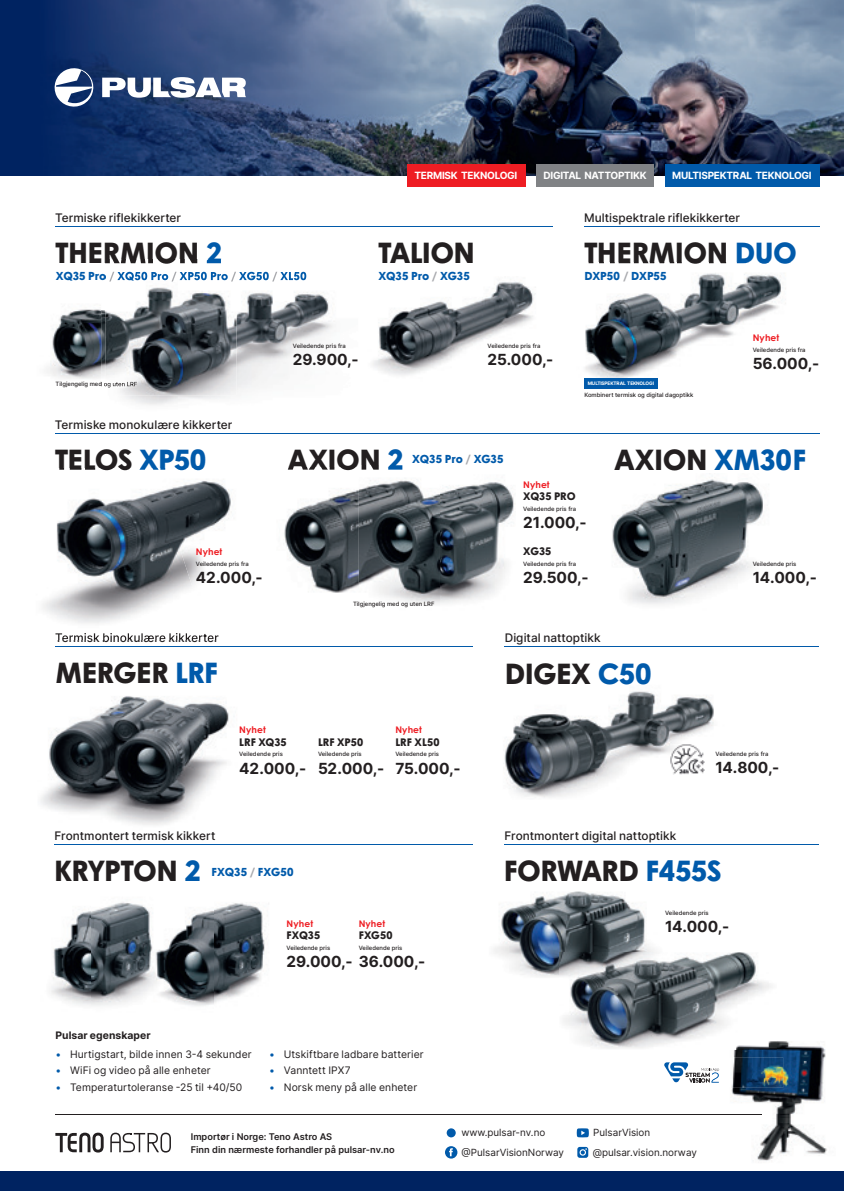
<style>
.page{position:relative;width:844px;height:1191px;background:#fff}
.page>*{position:absolute;margin:0;border:0;box-sizing:border-box;transform-origin:0 0}
.t1{font:800 28.35px "Century Gothic";letter-spacing:-.015em;color:#231f20}
.t2{font:700 15.4px "Inter";color:#231f20}
.t3{font:500 11.72px "Inter";letter-spacing:.005em;color:#231f20}
.t4{font:800 11.2px "Century Gothic";color:#015aaa}
.t5{font:800 10.67px "Century Gothic";letter-spacing:.005em;color:#231f20}
.t6{font:10.33px "Inter";letter-spacing:.01em;color:#231f20}
.t7{font:700 10.33px "Inter";letter-spacing:.01em;color:#231f20}
.t8{font:700 9.97px "Inter";letter-spacing:-.025em;color:#fff}
.t9{font:9.8px/19.4px "Inter";color:#231f20}
.t10{font:600 9.28px/12.6px "Inter";color:#231f20}
.t11{font:700 9.1px "Century Gothic Pro";letter-spacing:.01em;color:#ee1d23}
.t12{font:500 5.95px "Inter";color:#231f20}
.t13{font:700 4.73px "Inter";letter-spacing:-.025em;color:#fff}
.s1{color:#015aaa}
.s2{color:#a8a9ad}
</style>
<div class="page">
<hr style="left:504px;top:646px;width:315px;height:1px;background:#015aaa">
<img style="left:504px;top:691px;width:210px;height:107px">
<img style="left:670px;top:744px;width:35px;height:31px">
<img style="left:40px;top:696px;width:189px;height:149px">
<hr style="left:55px;top:646px;width:417px;height:1px;background:#015aaa">
<hr style="left:55px;top:226px;width:497px;height:1px;background:#015aaa">
<img style="left:47px;top:309px;width:54px;height:70px">
<img style="left:372px;top:282px;width:163px;height:93px">
<hr style="left:584px;top:226px;width:235px;height:1px;background:#015aaa">
<img style="left:585px;top:273px;width:201px;height:116px">
<img style="left:588px;top:262px;width:139px;height:2px">
<img style="left:736px;top:262px;width:55px;height:2px">
<div style="left:584px;top:378px;width:73px;height:11px;background:#015aaa"></div>
<img style="left:113px;top:260px;width:222px;height:145px">
<img style="left:105px;top:259px;width:94px;height:5px">
<img style="left:207px;top:259px;width:14px;height:4px">
<img style="left:117px;top:272px;width:31px;height:1px">
<img style="left:117px;top:273px;width:31px;height:8px">
<img style="left:239px;top:272px;width:30px;height:8px">
<img style="left:280px;top:272px;width:26px;height:8px">
<img style="left:105px;top:281px;width:131px;height:114px">
<img style="left:105px;top:382px;width:32px;height:5px">
<svg style="left:105px;top:272px;width:9px;height:10px"></svg>
<svg style="left:151px;top:272px;width:85px;height:10px"></svg>
<svg style="left:272px;top:272px;width:5px;height:10px"></svg>
<hr style="left:55px;top:433px;width:764px;height:1px;background:#015aaa">
<img style="left:284px;top:469px;width:75px;height:124px">
<img style="left:288px;top:467px;width:71px;height:3px">
<img style="left:359px;top:465px;width:155px;height:139px">
<img style="left:359px;top:465px;width:21px;height:5px">
<svg style="left:388px;top:465px;width:14px;height:4px"></svg>
<img style="left:612px;top:479px;width:151px;height:125px">
<hr style="left:55px;top:844px;width:417px;height:1px;background:#015aaa">
<img style="left:51px;top:911px;width:40px;height:95px">
<img style="left:91px;top:902px;width:174px;height:104px">
<hr style="left:504px;top:844px;width:315px;height:1px;background:#015aaa">
<img style="left:494px;top:891px;width:160px;height:86px">
<img style="left:563px;top:952px;width:208px;height:97px">
<img style="left:559px;top:952px;width:103px;height:26px">
<img style="left:43px;top:470px;width:188px;height:167px">
<img style="left:55px;top:633px;width:163px;height:6px">
<img style="left:59px;top:468px;width:71px;height:2px">
<img style="left:139px;top:468px;width:65px;height:2px">
<img style="left:180px;top:522px;width:51px;height:87px">
<div style="left:0;top:0;width:694px;height:175px;background:#002361"></div>
<img style="left:54px;top:0;width:789px;height:175px">
<div style="left:406px;top:164px;width:119px;height:22px;background:#ee1d23"></div>
<div style="left:536px;top:164px;width:118px;height:22px;background:#808285"></div>
<div style="left:665px;top:164px;width:154px;height:22px;background:#015aaa"></div>
<svg style="left:102px;top:77px;width:144px;height:21px;background:#acb6c8"></svg>
<svg style="left:55px;top:68px;width:41px;height:39px"></svg>
<div style="left:446px;top:1128px;width:9px;height:9px;background:#015aaa;border-radius:50%"></div>
<svg style="left:577px;top:1146px;width:11px;height:11px"></svg>
<svg style="left:445px;top:1146px;width:12px;height:12px"></svg>
<svg style="left:576px;top:1128px;width:12px;height:9px"></svg>
<img style="left:731px;top:1041px;width:96px;height:120px">
<img style="left:710px;top:1040px;width:66px;height:9px">
<img style="left:711px;top:1057px;width:71px;height:30px">
<svg style="left:664px;top:1062px;width:55px;height:20px"></svg>
<svg style="left:55px;top:1132px;width:49px;height:20px"></svg>
<svg style="left:110px;top:1132px;width:61px;height:20px"></svg>
<div style="left:0;top:1171px;width:843px;height:20px;background:#002361"></div>
<hr style="left:55px;top:1114px;width:706px;height:1px;background:#231f20">
<h3 class="t8" style="left:414px;top:168px;width:104px">TERMISK TEKNOLOGI</h3>
<h3 class="t8" style="left:543px;top:168px;width:105px">DIGITAL NATTOPTIKK</h3>
<h3 class="t8" style="left:672px;top:168px;width:141px">MULTISPEKTRAL TEKNOLOGI</h3>
<h3 class="t3" style="left:55px;top:209px;width:127px">Termiske riflekikkerter</h3>
<h1 class="t1" style="left:56px;top:233px;width:168px">THERMION <span class="s1">2</span></h1>
<h1 class="t1" style="left:378px;top:233px;width:98px">TALION</h1>
<h3 class="t4" style="left:378px;top:268px;width:93px">XQ35 Pro <span class="s2">/</span> XG35</h3>
<h3 class="t3" style="left:584px;top:209px;width:157px">Multispektrale riflekikkerter</h3>
<h1 class="t1" style="left:584px;top:233px;width:214px">THERMION <span class="s1">DUO</span></h1>
<h3 class="t4" style="left:584px;top:268px;width:83px">DXP50 <span class="s2">/</span> DXP55</h3>
<p class="t12" style="left:56px;top:380px;width:83px">Tilgjengelig med og uten LRF</p>
<h3 class="t3" style="left:55px;top:416px;width:179px">Termiske monokulære kikkerter</h3>
<h1 class="t1" style="left:55px;top:440px;width:153px">TELOS <span class="s1">XP50</span></h1>
<p class="t12" style="left:293px;top:341px;width:54px">Veiledende pris fra</p>
<h2 class="t2" style="left:293px;top:348px;width:67px">29.900,-</h2>
<p class="t12" style="left:487px;top:341px;width:54px">Veiledende pris fra</p>
<h2 class="t2" style="left:487px;top:348px;width:67px">25.000,-</h2>
<p class="t13" style="left:587px;top:380px;width:68px">MULTISPEKTRAL TEKNOLOGI</p>
<p class="t12" style="left:584px;top:390px;width:110px">Kombinert termisk og digital dagoptikk</p>
<h3 class="t11" style="left:752px;top:332px;width:28px">Nyhet</h3>
<p class="t12" style="left:752px;top:345px;width:54px">Veiledende pris fra</p>
<h2 class="t2" style="left:752px;top:352px;width:68px">56.000,-</h2>
<h1 class="t1" style="left:288px;top:440px;width:117px">AXION <span class="s1">2</span></h1>
<h3 class="t4" style="left:412px;top:451px;width:93px">XQ35 Pro <span class="s2">/</span> XG35</h3>
<h3 class="t11" style="left:523px;top:478px;width:28px">Nyhet</h3>
<h3 class="t5" style="left:523px;top:489px;width:54px">XQ35 PRO</h3>
<p class="t12" style="left:523px;top:504px;width:54px">Veiledende pris fra</p>
<h1 class="t1" style="left:614px;top:440px;width:193px">AXION <span class="s1">XM30F</span></h1>
<h3 class="t11" style="left:196px;top:546px;width:28px">Nyhet</h3>
<p class="t12" style="left:196px;top:559px;width:54px">Veiledende pris fra</p>
<h2 class="t2" style="left:196px;top:566px;width:68px">42.000,-</h2>
<h3 class="t3" style="left:55px;top:629px;width:165px">Termisk binokulære kikkerter</h3>
<h1 class="t1" style="left:56px;top:653px;width:164px">MERGER <span class="s1">LRF</span></h1>
<p class="t12" style="left:353px;top:599px;width:83px">Tilgjengelig med og uten LRF</p>
<h3 class="t11" style="left:239px;top:724px;width:28px">Nyhet</h3>
<h3 class="t11" style="left:395px;top:724px;width:28px">Nyhet</h3>
<h3 class="t5" style="left:239px;top:734px;width:49px">LRF XQ35</h3>
<h3 class="t5" style="left:318px;top:734px;width:47px">LRF XP50</h3>
<h3 class="t5" style="left:395px;top:734px;width:46px">LRF XL50</h3>
<p class="t12" style="left:239px;top:749px;width:45px">Veiledende pris</p>
<p class="t12" style="left:318px;top:749px;width:45px">Veiledende pris</p>
<p class="t12" style="left:395px;top:749px;width:45px">Veiledende pris</p>
<h2 class="t2" style="left:239px;top:757px;width:68px">42.000,-</h2>
<h2 class="t2" style="left:318px;top:757px;width:68px">52.000,-</h2>
<h2 class="t2" style="left:395px;top:757px;width:67px">75.000,-</h2>
<h3 class="t3" style="left:55px;top:827px;width:162px">Frontmontert termisk kikkert</h3>
<h1 class="t1" style="left:54px;top:851px;width:148px">KRYPTON <span class="s1">2</span></h1>
<h3 class="t4" style="left:211px;top:864px;width:84px">FXQ35 <span class="s2">/</span> FXG50</h3>
<h3 class="t11" style="left:286px;top:917px;width:28px">Nyhet</h3>
<h3 class="t11" style="left:358px;top:917px;width:28px">Nyhet</h3>
<h3 class="t5" style="left:286px;top:928px;width:35px">FXQ35</h3>
<h3 class="t5" style="left:358px;top:928px;width:35px">FXG50</h3>
<p class="t12" style="left:286px;top:943px;width:45px">Veiledende pris</p>
<p class="t12" style="left:358px;top:943px;width:45px">Veiledende pris</p>
<h2 class="t2" style="left:286px;top:950px;width:140px">29.000,- 36.000,-</h2>
<h3 class="t7" style="left:55px;top:1028px;width:97px">Pulsar egenskaper</h3>
<h3 class="t6" style="left:55px;top:1046px;width:198px"><span class="s1">•</span> Hurtigstart, bilde innen 3-4 sekunder</h3>
<h3 class="t6" style="left:55px;top:1062px;width:157px"><span class="s1">•</span> WiFi og video på alle enheter</h3>
<h3 class="t6" style="left:55px;top:1079px;width:188px"><span class="s1">•</span> Temperaturtoleranse -25 til +40/50</h3>
<h3 class="t6" style="left:269px;top:1046px;width:156px"><span class="s1">•</span> Utskiftbare ladbare batterier</h3>
<h3 class="t6" style="left:269px;top:1062px;width:83px"><span class="s1">•</span> Vanntett IPX7</h3>
<h3 class="t6" style="left:269px;top:1079px;width:149px"><span class="s1">•</span> Norsk meny på alle enheter</h3>
<h2 class="t2" style="left:523px;top:511px;width:65px">21.000,-</h2>
<h3 class="t5" style="left:523px;top:544px;width:30px">XG35</h3>
<p class="t12" style="left:523px;top:559px;width:54px">Veiledende pris fra</p>
<h2 class="t2" style="left:523px;top:566px;width:67px">29.500,-</h2>
<h3 class="t3" style="left:504px;top:629px;width:97px">Digital nattoptikk</h3>
<h1 class="t1" style="left:504px;top:653px;width:149px">DIGEX <span class="s1">C50</span></h1>
<p class="t12" style="left:752px;top:559px;width:45px">Veiledende pris</p>
<h2 class="t2" style="left:752px;top:566px;width:66px">14.000,-</h2>
<p class="t12" style="left:715px;top:749px;width:54px">Veiledende pris fra</p>
<h2 class="t2" style="left:715px;top:756px;width:65px">14.800,-</h2>
<h3 class="t3" style="left:504px;top:827px;width:173px">Frontmontert digital nattoptikk</h3>
<h1 class="t1" style="left:504px;top:851px;width:219px">FORWARD <span class="s1">F455S</span></h1>
<h2 class="t2" style="left:665px;top:915px;width:66px">14.000,-</h2>
<p class="t12" style="left:665px;top:908px;width:45px">Veiledende pris</p>
<h3 class="t10" style="left:191px;top:1130px;width:205px">Importør i Norge: Teno Astro AS<br>Finn din nærmeste forhandler på pulsar-nv.no</h3>
<h3 class="t9" style="left:461px;top:1122px;width:104px">www.pulsar-nv.no @PulsarVisionNorway</h3>
<h3 class="t9" style="left:593px;top:1122px;width:58px">PulsarVision</h3>
<h3 class="t9" style="left:592px;top:1142px;width:105px">@pulsar.vision.norway</h3>
</div>
